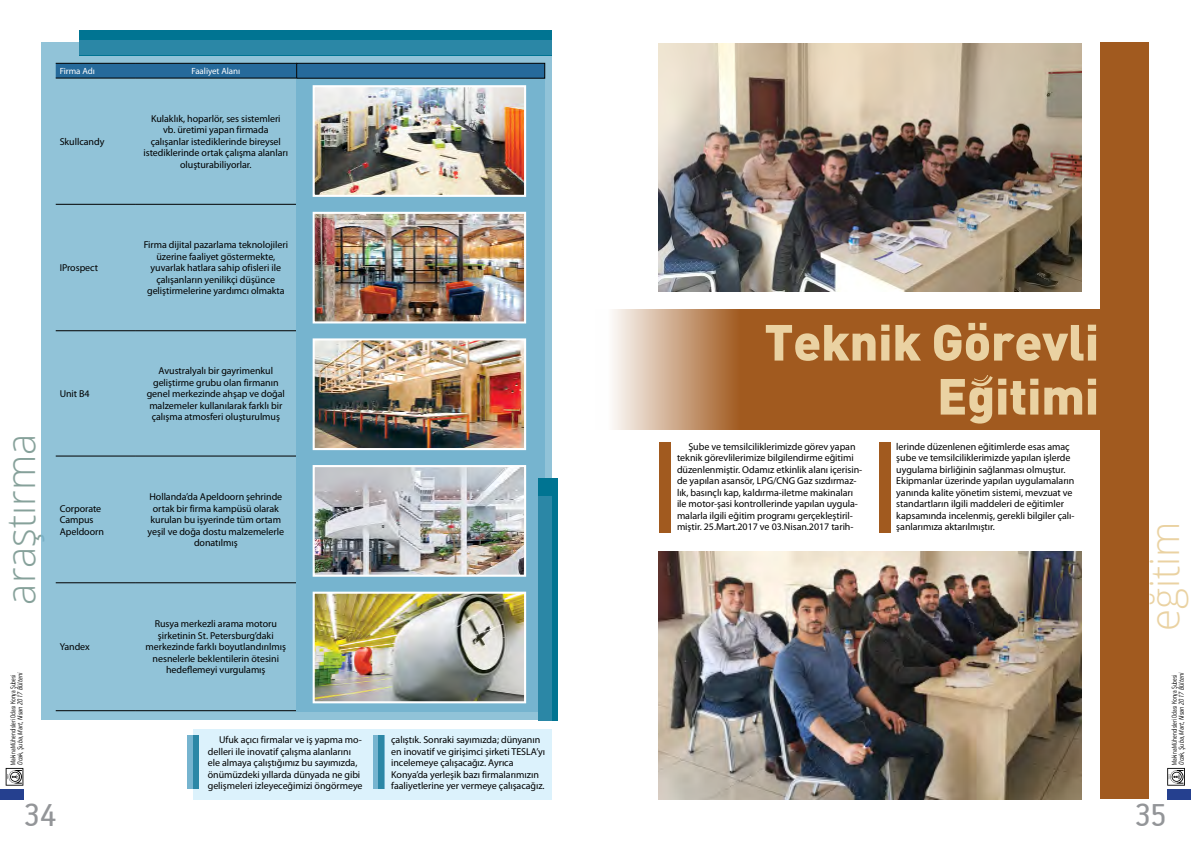
<style>
.page{position:relative;width:1191px;height:842px;background:#fff}
.page>*{position:absolute;margin:0;border:0;box-sizing:border-box;transform-origin:0 0}
.t1{font:900 50px "DI Nbek";letter-spacing:-.005em;color:#ead2a2}
.t2{font:300 40px "Open Sans";color:#86a19a}
.t3{font:300 40px "Open Sans";color:#ead2a2}
.t4{font:36px "PF Handbook Pro";color:#939598}
.t5{font:10px/11.5px "Myriad Pro";letter-spacing:-.005em;color:#000}
.t6{font:9px "Myriad Pro";letter-spacing:-.005em;color:#fff}
.t7{font:300 8px "PF Handbook Pro";color:#000;scale:.8 1}
.t8{font:italic 300 8px "PF Handbook Pro";letter-spacing:-.005em;color:#000;scale:.9 1}
</style>
<div class="page">
<svg style="left:6px;top:768px;width:17px;height:18px"></svg>
<svg style="left:1167px;top:768px;width:18px;height:18px"></svg>
<div style="left:0;top:789px;width:23px;height:10px;background:#25408f"></div>
<div style="left:1167px;top:789px;width:24px;height:10px;background:#25408f"></div>
<div style="left:1100px;top:43px;width:48px;height:756px;background:#a15a1f"></div>
<div style="left:595px;top:309px;width:153px;height:120px;background:linear-gradient(to right,#fff,#9d5315)"></div>
<div style="left:747px;top:309px;width:401px;height:120px;background:#a15a1f"></div>
<img style="left:658px;top:551px;width:423px;height:248px">
<img style="left:658px;top:43px;width:423px;height:248px">
<div style="left:658px;top:442px;width:12px;height:91px;background:#a15a1f"></div>
<div style="left:879px;top:442px;width:12px;height:91px;background:#a15a1f"></div>
<svg style="left:971px;top:375px;width:22px;height:11px"></svg>
<div style="left:41px;top:43px;width:511px;height:677px;background:#91c3d8"></div>
<svg style="left:56px;top:64px;width:240px;height:14px;background:#246696"></svg>
<hr style="left:56px;top:63px;width:79px;height:1px;background:#000">
<hr style="left:135px;top:63px;width:162px;height:1px;background:#000">
<hr style="left:56px;top:78px;width:79px;height:1px;background:#000">
<hr style="left:135px;top:78px;width:162px;height:1px;background:#000">
<hr style="left:56px;top:204px;width:79px;height:1px;background:#000">
<hr style="left:135px;top:204px;width:162px;height:1px;background:#000">
<hr style="left:56px;top:330px;width:79px;height:1px;background:#000">
<hr style="left:135px;top:330px;width:162px;height:1px;background:#000">
<hr style="left:56px;top:455px;width:79px;height:1px;background:#000">
<hr style="left:135px;top:455px;width:162px;height:1px;background:#000">
<hr style="left:56px;top:582px;width:79px;height:1px;background:#000">
<hr style="left:135px;top:582px;width:162px;height:1px;background:#000">
<hr style="left:56px;top:710px;width:79px;height:1px;background:#000">
<hr style="left:135px;top:710px;width:162px;height:1px;background:#000">
<div style="left:297px;top:63px;width:248px;height:649px;background:#76b4cf"></div>
<div style="left:296px;top:63px;width:249px;height:16px;background:#266a9b;border:1px solid #000"></div>
<div style="left:79px;top:30px;width:473px;height:25px;background:#007492"></div>
<div style="left:79px;top:41px;width:473px;height:14px;background:#2b87a6"></div>
<div style="left:538px;top:478px;width:19px;height:242px;background:linear-gradient(to bottom,#007492,#007492)"></div>
<div style="left:538px;top:496px;width:13px;height:224px;background:#2b87a6"></div>
<img style="left:316px;top:88px;width:207px;height:106px">
<div style="left:313px;top:85px;width:213px;height:112px;border:2px solid #fff"></div>
<img style="left:316px;top:215px;width:207px;height:105px">
<div style="left:313px;top:212px;width:213px;height:111px;border:2px solid #fff"></div>
<img style="left:316px;top:468px;width:207px;height:106px">
<div style="left:313px;top:465px;width:213px;height:112px;border:2px solid #fff"></div>
<img style="left:316px;top:341px;width:207px;height:106px">
<div style="left:313px;top:338px;width:213px;height:112px;border:2px solid #fff"></div>
<img style="left:316px;top:595px;width:207px;height:105px">
<div style="left:313px;top:592px;width:213px;height:111px;border:2px solid #fff"></div>
<div style="left:193px;top:729px;width:358px;height:71px;background:#dcf2fc"></div>
<div style="left:187px;top:736px;width:12px;height:53px;background:#76b4cf"></div>
<div style="left:373px;top:736px;width:11px;height:53px;background:#76b4cf"></div>
<div style="left:193px;top:736px;width:6px;height:53px;background:#2b87a6"></div>
<div style="left:378px;top:736px;width:6px;height:53px;background:#2b87a6"></div>
<p class="t6" style="left:60px;top:65px;width:37px">Firma Adı</p>
<p class="t6" style="left:191px;top:65px;width:50px">Faaliyet Alanı</p>
<p class="t5" style="left:60px;top:136px;width:46px">Skullcandy</p>
<p class="t5" style="left:60px;top:262px;width:40px">IProspect</p>
<p class="t5" style="left:60px;top:388px;width:32px">Unit B4</p>
<p class="t5" style="left:144px;top:113px;width:146px;text-align:center">Kulaklık, hoparlör, ses sistemleri<br>vb. üretimi yapan firmada çalışanlar istediklerinde bireysel istediklerinde ortak çalışma alanları oluşturabiliyorlar.</p>
<p class="t5" style="left:144px;top:239px;width:146px;text-align:center">Firma dijital pazarlama teknolojileri üzerine faaliyet göstermekte, yuvarlak hatlara sahip ofisleri ile çalışanların yenilikçi düşünce geliştirmelerine yardımcı olmakta</p>
<p class="t5" style="left:147px;top:365px;width:140px;text-align:center">Avustralyalı bir gayrimenkul geliştirme grubu olan firmanın genel merkezinde ahşap ve doğal malzemeler kullanılarak farklı bir çalışma atmosferi oluşturulmuş</p>
<p class="t1" style="left:764px;top:309px;width:336px">Teknik Görevli</p>
<p class="t1" style="left:937px;top:363px;width:164px">Egitimi</p>
<p class="t2" style="left:-7px;top:605px;width:173px;rotate:-90deg">araştırma</p>
<p class="t5" style="left:677px;top:441px;width:187px;text-indent:11px">Şube ve temsilciliklerimizde görev yapan teknik görevlilerimize bilgilendirme eğitimi düzenlenmiştir. Odamız etkinlik alanı içerisin&shy;de yapılan asansör, LPG/CNG Gaz sızdırmaz&shy;lık, basınçlı kap, kaldırma-iletme makinaları ile motor-şasi kontrollerinde yapılan uygula&shy;malarla ilgili eğitim programı gerçekleştiril&shy;miştir. 25.Mart.2017 ve 03.Nisan.2017 tarih-</p>
<p class="t5" style="left:896px;top:441px;width:180px">lerinde düzenlenen eğitimlerde esas amaç şube ve temsilciliklerimizde yapılan işlerde uygulama birliğinin sağlanması olmuştur.<br>Ekipmanlar üzerinde yapılan uygulamaların yanında kalite yönetim sistemi, mevzuat ve standartların ilgili maddeleri de eğitimler kapsamında incelenmiş, gerekli bilgiler çalı&shy;şanlarımıza aktarılmıştır.</p>
<p class="t5" style="left:60px;top:502px;width:46px">Corporate<br>Campus<br>Apeldoorn</p>
<p class="t5" style="left:148px;top:491px;width:138px;text-align:center">Hollanda’da Apeldoorn şehrinde ortak bir firma kampüsü olarak kurulan bu işyerinde tüm ortam yeşil ve doğa dostu malzemelerle donatılmış</p>
<p class="t3" style="left:1137px;top:631px;width:111px;rotate:-90deg">eğitim</p>
<p class="t5" style="left:146px;top:618px;width:142px;text-align:center">Rusya merkezli arama motoru şirketinin St. Petersburg’daki merkezinde farklı boyutlandırılmış nesnelerle beklentilerin ötesini hedeflemeyi vurgulamış</p>
<p class="t5" style="left:60px;top:641px;width:32px">Yandex</p>
<p class="t7" style="left:8px;top:765px;width:114px;rotate:-90deg">Makina Mühendisleri Odası Konya Şubesi</p>
<p class="t8" style="left:15px;top:765px;width:104px;rotate:-90deg">Ocak, Şuba, Mart, Nisan 2017 Bülteni</p>
<p class="t7" style="left:1169px;top:765px;width:114px;rotate:-90deg">Makina Mühendisleri Odası Konya Şubesi</p>
<p class="t8" style="left:1176px;top:765px;width:104px;rotate:-90deg">Ocak, Şuba, Mart, Nisan 2017 Bülteni</p>
<p class="t5" style="left:208px;top:734px;width:156px;text-indent:11px">Ufuk açıcı firmalar ve iş yapma mo&shy;delleri ile inovatif çalışma alanlarını ele almaya çalıştığımız bu sayımızda, önümüzdeki yıllarda dünyada ne gibi gelişmeleri izleyeceğimizi öngörmeye</p>
<p class="t5" style="left:391px;top:734px;width:156px">çalıştık. Sonraki sayımızda; dünyanın en inovatif ve girişimci şirketi TESLA’yı incelemeye çalışacağız. Ayrıca Konya’da yerleşik bazı firmalarımızın faaliyetlerine yer vermeye çalışacağız.</p>
<p class="t4" style="left:23px;top:794px;width:35px">34</p>
<h3 class="t4" style="left:1134px;top:794px;width:34px">35</h3>
</div>
